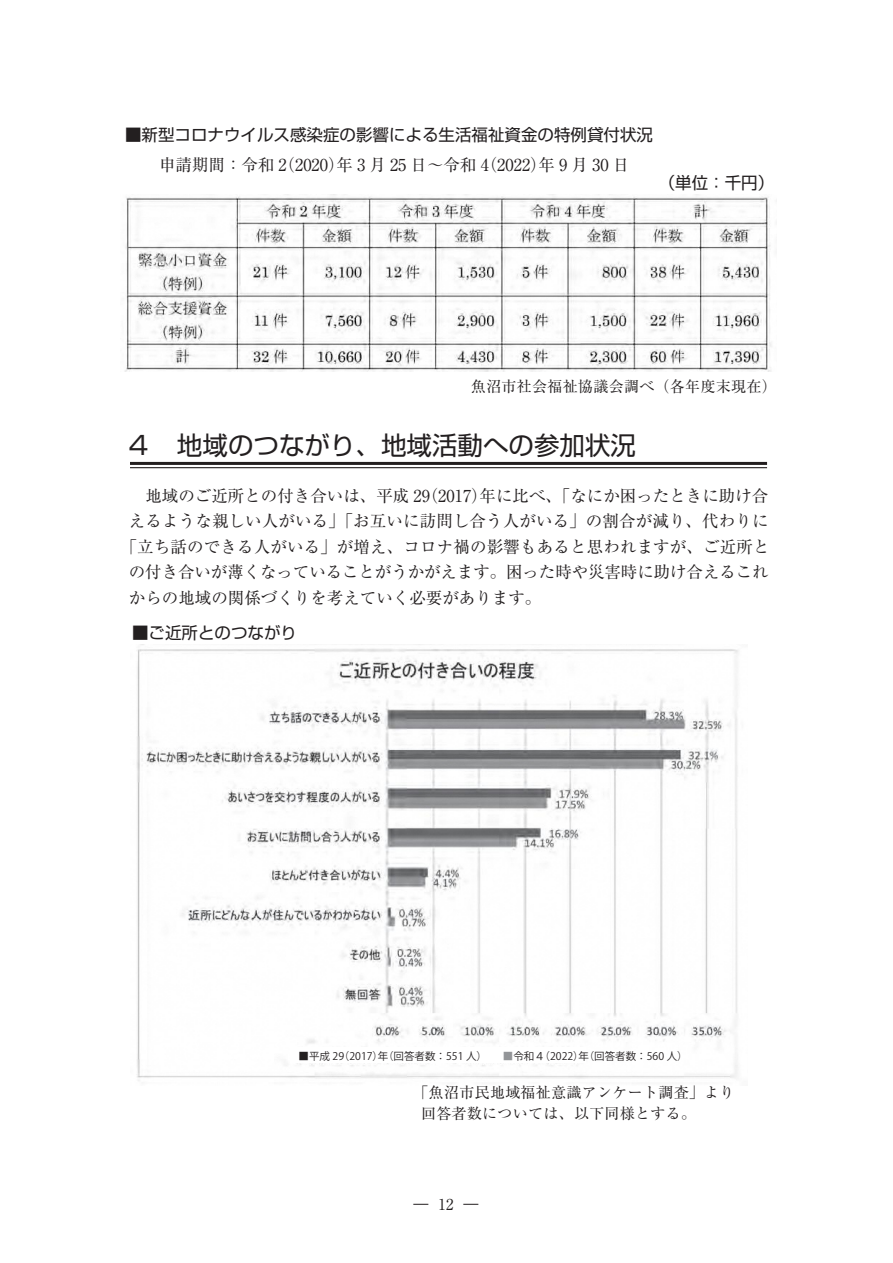
<style>
.page{position:relative;width:893px;height:1263px;background:#fff}
.page>*{position:absolute;margin:0;border:0;box-sizing:border-box;transform-origin:0 0}
.t1{font:25.5px "Shin Go Pro";color:#231f20}
.t2{font:16.5px "Ryumin Pro";color:#231f20}
.t3{font:16.5px "Shin Go Pro";color:#231f20}
.t4{font:15px/21px "Ryumin Pro";letter-spacing:.02em;color:#231f20}
.t5{font:10.5px "Koz Go Pro";color:#231f20}
.s1{color:#939598}
</style>
<div class="page">
<img style="left:136px;top:644px;width:603px;height:437px">
<hr style="left:130px;top:462px;width:637px;height:3px;background:#231f20">
<hr style="left:130px;top:467px;width:637px;height:1px;background:#231f20">
<img style="left:125px;top:194px;width:647px;height:178px">
<div style="left:290px;top:1047px;width:295px;height:15px;background:#fff"></div>
<p class="t3" style="left:125px;top:121px;width:529px">■新型コロナウイルス感染症の影響による生活福祉資金の特例貸付状況</p>
<p class="t2" style="left:159px;top:151px;width:472px">申請期間：令和 2（2020）年 3 月 25 日～令和 4（2022）年 9 月 30 日</p>
<p class="t3" style="left:659px;top:169px;width:117px">（単位：千円）</p>
<p class="t4" style="left:471px;top:374px;width:307px">魚沼市社会福祉協議会調べ（各年度末現在）</p>
<h1 class="t1" style="left:126px;top:425px;width:511px">４　地域のつながり、地域活動への参加状況</h1>
<p class="t2" style="left:129px;top:483px;width:641px">　地域のご近所との付き合いは、平成 29（2017）年に比べ、「なにか困ったときに助け合</p>
<p class="t2" style="left:129px;top:508px;width:641px">えるような親しい人がいる」「お互いに訪問し合う人がいる」の割合が減り、代わりに</p>
<p class="t2" style="left:121px;top:534px;width:650px">「立ち話のできる人がいる」が増え、コロナ禍の影響もあると思われますが、ご近所と</p>
<p class="t2" style="left:129px;top:559px;width:641px">の付き合いが薄くなっていることがうかがえます。困った時や災害時に助け合えるこれ</p>
<p class="t2" style="left:129px;top:585px;width:414px">からの地域の関係づくりを考えていく必要があります。</p>
<p class="t3" style="left:132px;top:619px;width:166px">■ご近所とのつながり</p>
<p class="t5" style="left:298px;top:1049px;width:391px">■平成 29（2017）年（回答者数：551 人）　　<span class="s1">■</span>令和４（2022）年（回答者数：560 人）</p>
<p class="t4" style="left:421px;top:1081px;width:315px;text-indent:-8px">「魚沼市民地域福祉意識アンケート調査」より回答者数については、以下同様とする。</p>
<p class="t4" style="left:413px;top:1192px;width:66px">― 12 ―</p>
</div>
